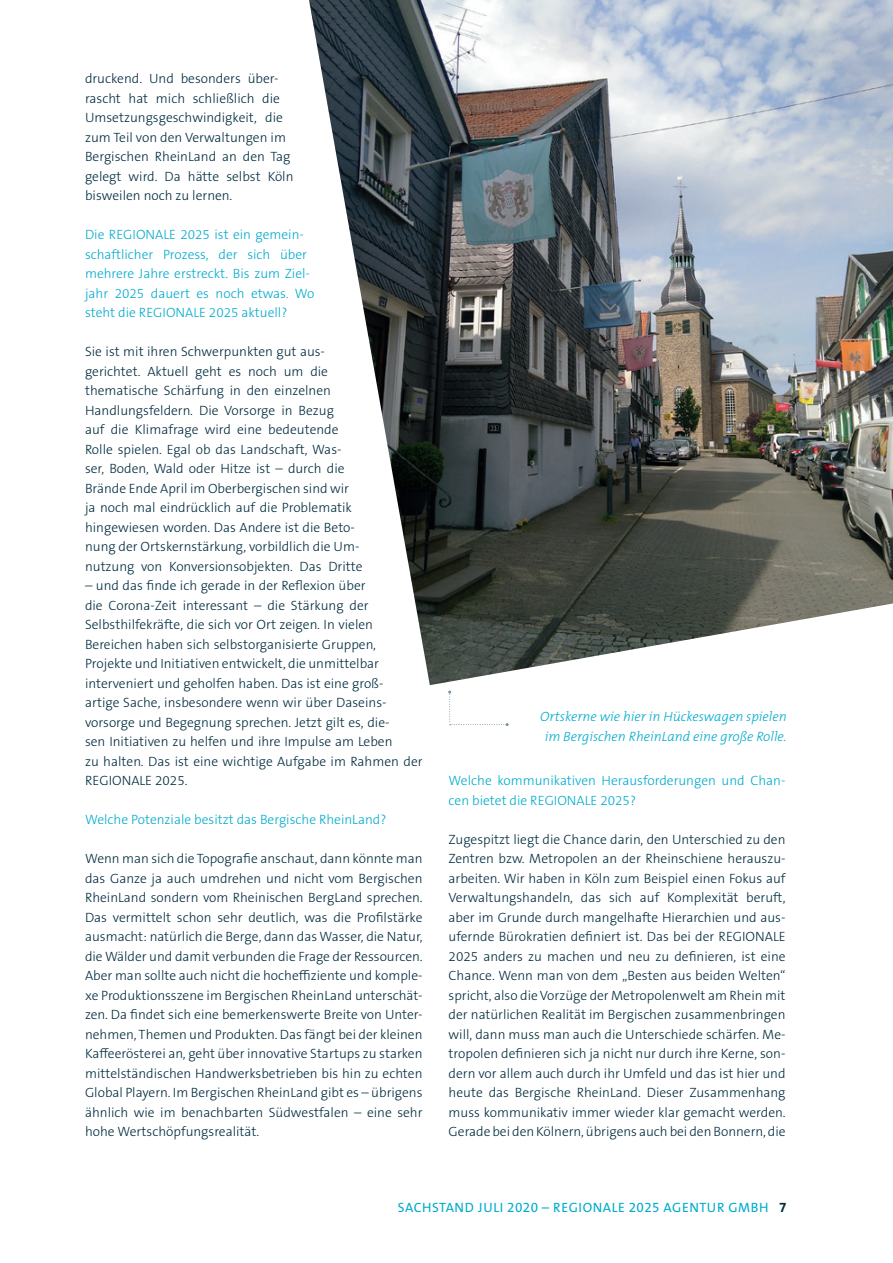
<style>
.page{position:relative;width:893px;height:1263px;background:#fff}
.page>*{position:absolute;margin:0;border:0;box-sizing:border-box;transform-origin:0 0}
.t1{font:300 13.5px/19.5px "The Sans B W3";color:#012c3e}
.t2{font:300 13.5px/19.5px "The Sans B W3";color:#00abcd}
.t3{font:italic 300 13.5px/19.5px "The Mix B W3";color:#00abcd;text-align:center}
.t4{font:13.5px "The Sans B W5 Plain";letter-spacing:.045em;color:#00abcd}
.s1{font-family:"The Sans B W7";font-weight:700;color:#012c3e}
</style>
<div class="page">
<img style="left:309px;top:0;width:584px;height:685px">
<svg style="left:448px;top:691px;width:61px;height:35px"></svg>
<p class="t1" style="left:85px;top:69px;width:210px">druckend. Und besonders über&shy;rascht hat mich schließlich die<br>Umsetzungsgeschwindigkeit, die zum Teil von den Verwaltungen im<br>Bergischen RheinLand an den Tag gelegt wird. Da hätte selbst Köln bisweilen noch zu lernen.</p>
<p class="t2" style="left:85px;top:225px;width:231px">Die REGIONALE 2025 ist ein gemein&shy;schaftlicher Prozess, der sich über mehrere Jahre erstreckt. Bis zum Ziel&shy;jahr 2025 dauert es noch etwas. Wo steht die REGIONALE 2025 aktuell?</p>
<p class="t1" style="left:85px;top:342px;width:279px">Sie ist mit ihren Schwerpunkten gut aus&shy;gerichtet. Aktuell geht es noch um die thematische Schärfung in den einzelnen Handlungsfeldern. Die Vorsorge in Bezug<br>auf die Klimafrage wird eine bedeutende Rolle spielen. Egal ob das Landschaft, Was&shy;ser, Boden, Wald oder Hitze ist – durch die Brände Ende April im Oberbergischen sind wir ja noch mal eindrücklich auf die Problematik hingewiesen worden. Das Andere ist die Beto&shy;nung der Ortskernstärkung, vorbildlich die Um&shy;nutzung von Konversionsobjekten. Das Dritte</p>
<p class="t1" style="left:85px;top:576px;width:339px">– und das finde ich gerade in der Reflexion über<br>die Corona-Zeit interessant – die Stärkung der Selbsthilfekräfte, die sich vor Ort zeigen. In vielen Bereichen haben sich selbstorganisierte Gruppen, Projekte und Initiativen entwickelt, die unmittelbar interveniert und geholfen haben. Das ist eine groß-<br>artige Sache, insbesondere wenn wir über Daseins&shy;vorsorge und Begegnung sprechen. Jetzt gilt es, die-<br>sen Initiativen zu helfen und ihre Impulse am Leben<br>zu halten. Das ist eine wichtige Aufgabe im Rahmen der REGIONALE 2025.</p>
<p class="t2" style="left:85px;top:810px;width:303px">Welche Potenziale besitzt das Bergische RheinLand?</p>
<p class="t1" style="left:85px;top:849px;width:339px;text-align:justify">Wenn man sich die Topografie anschaut, dann könnte man das Ganze ja auch umdrehen und nicht vom Bergischen RheinLand sondern vom Rheinischen BergLand sprechen.<br>Das vermittelt schon sehr deutlich, was die Profilstärke ausmacht: natürlich die Berge, dann das Wasser, die Natur, die Wälder und damit verbunden die Frage der Ressourcen.<br>Aber man sollte auch nicht die hocheffiziente und komple&shy;xe Produktionsszene im Bergischen RheinLand unterschät&shy;zen. Da findet sich eine bemerkenswerte Breite von Unter&shy;nehmen, Themen und Produkten. Das fängt bei der kleinen Kaffeerösterei an, geht über innovative Startups zu starken mittelständischen Handwerksbetrieben bis hin zu echten Global Playern. Im Bergischen RheinLand gibt es – übrigens ähnlich wie im benachbarten Südwestfalen – eine sehr hohe Wertschöpfungsrealität.</p>
<p class="t3" style="left:540px;top:707px;width:248px">Ortskerne wie hier in Hückeswagen spielen im Bergischen RheinLand eine große Rolle.</p>
<p class="t2" style="left:449px;top:771px;width:338px">Welche kommunikativen Herausforderungen und Chan&shy;cen bietet die REGIONALE 2025?</p>
<p class="t1" style="left:449px;top:829px;width:338px;text-align:justify">Zugespitzt liegt die Chance darin, den Unterschied zu den Zentren bzw. Metropolen an der Rheinschiene herauszu&shy;arbeiten. Wir haben in Köln zum Beispiel einen Fokus auf Verwaltungshandeln, das sich auf Komplexität beruft, aber im Grunde durch mangelhafte Hierarchien und aus&shy;ufernde Bürokratien definiert ist. Das bei der REGIONALE 2025 anders zu machen und neu zu definieren, ist eine Chance. Wenn man von dem „Besten aus beiden Welten“ spricht, also die Vorzüge der Metropolenwelt am Rhein mit der natürlichen Realität im Bergischen zusammenbringen will, dann muss man auch die Unterschiede schärfen. Me&shy;tropolen definieren sich ja nicht nur durch ihre Kerne, son&shy;dern vor allem auch durch ihr Umfeld und das ist hier und heute das Bergische RheinLand. Dieser Zusammenhang muss kommunikativ immer wieder klar gemacht werden.<br>Gerade bei den Kölnern, übrigens auch bei den Bonnern, die</p>
<p class="t4" style="left:398px;top:1199px;width:390px">SACHSTAND JULI 2020 – REGIONALE 2025 AGENTUR GMBH <span class="s1">7</span></p>
</div>
